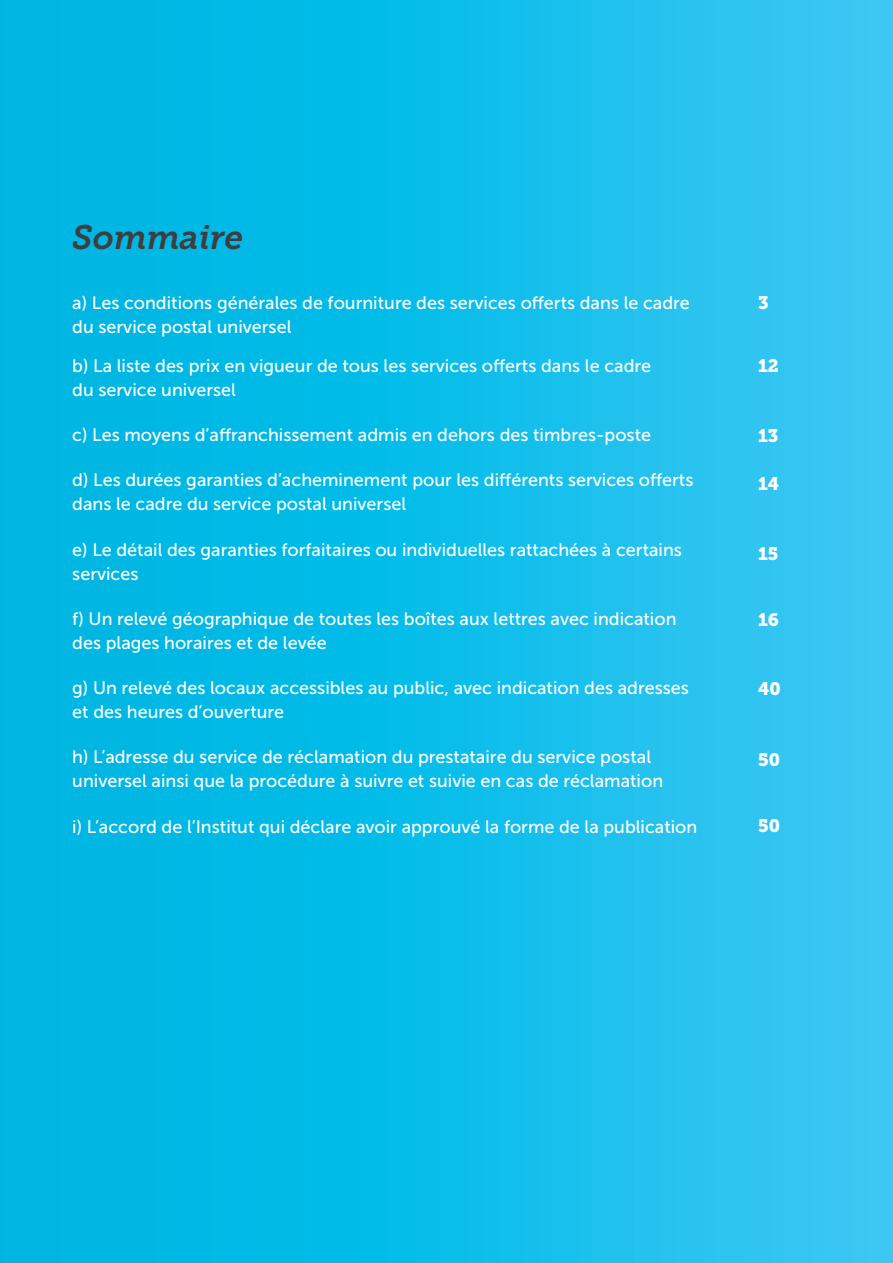
<style>
.page{position:relative;width:893px;height:1263px;background:#fff}
.page>*{position:absolute;margin:0;border:0;box-sizing:border-box;transform-origin:0 0}
.t1{font:italic 33.75px "Museo Slab 700";letter-spacing:-.005em;color:#3e3e3f}
.t2{font:18px/24px "Museo Sans 500";color:#fff}
.t3{font:18px "Museo Slab 900";color:#fff}
</style>
<div class="page">
<div style="left:0;top:0;width:893px;height:1263px;background:linear-gradient(to right,#00b4e0,#36c7f3)"></div>
<p class="t1" style="left:72px;top:218px;width:173px">Sommaire</p>
<p class="t2" style="left:72px;top:291px;width:619px">a) Les conditions générales de fourniture des services offerts dans le cadre</p>
<p class="t2" style="left:72px;top:315px;width:221px">du service postal universel</p>
<p class="t2" style="left:72px;top:354px;width:580px">b) La liste des prix en vigueur de tous les services offerts dans le cadre</p>
<p class="t2" style="left:72px;top:378px;width:165px">du service universel</p>
<p class="t2" style="left:72px;top:423px;width:580px">c) Les moyens d’affranchissement admis en dehors des timbres-poste</p>
<p class="t2" style="left:72px;top:468px;width:623px">d) Les durées garanties d’acheminement pour les différents services offerts dans le cadre du service postal universel</p>
<p class="t2" style="left:72px;top:537px;width:611px">e) Le détail des garanties forfaitaires ou individuelles rattachées à certains services</p>
<p class="t2" style="left:72px;top:607px;width:606px">f) Un relevé géographique de toutes les boîtes aux lettres avec indication des plages horaires et de levée</p>
<p class="t2" style="left:72px;top:676px;width:618px">g) Un relevé des locaux accessibles au public, avec indication des adresses et des heures d’ouverture</p>
<p class="t2" style="left:72px;top:745px;width:592px">h) L’adresse du service de réclamation du prestataire du service postal universel ainsi que la procédure à suivre et suivie en cas de réclamation</p>
<p class="t2" style="left:72px;top:814px;width:627px">i) L’accord de l’Institut qui déclare avoir approuvé la forme de la publication</p>
<p class="t3" style="left:758px;top:292px;width:12px">3</p>
<p class="t3" style="left:758px;top:355px;width:22px">12</p>
<p class="t3" style="left:758px;top:425px;width:22px">13</p>
<p class="t3" style="left:758px;top:473px;width:23px">14</p>
<p class="t3" style="left:758px;top:543px;width:22px">15</p>
<p class="t3" style="left:758px;top:609px;width:22px">16</p>
<p class="t3" style="left:758px;top:678px;width:24px">40</p>
<p class="t3" style="left:758px;top:749px;width:23px">50</p>
<p class="t3" style="left:758px;top:815px;width:23px">50</p>
</div>
